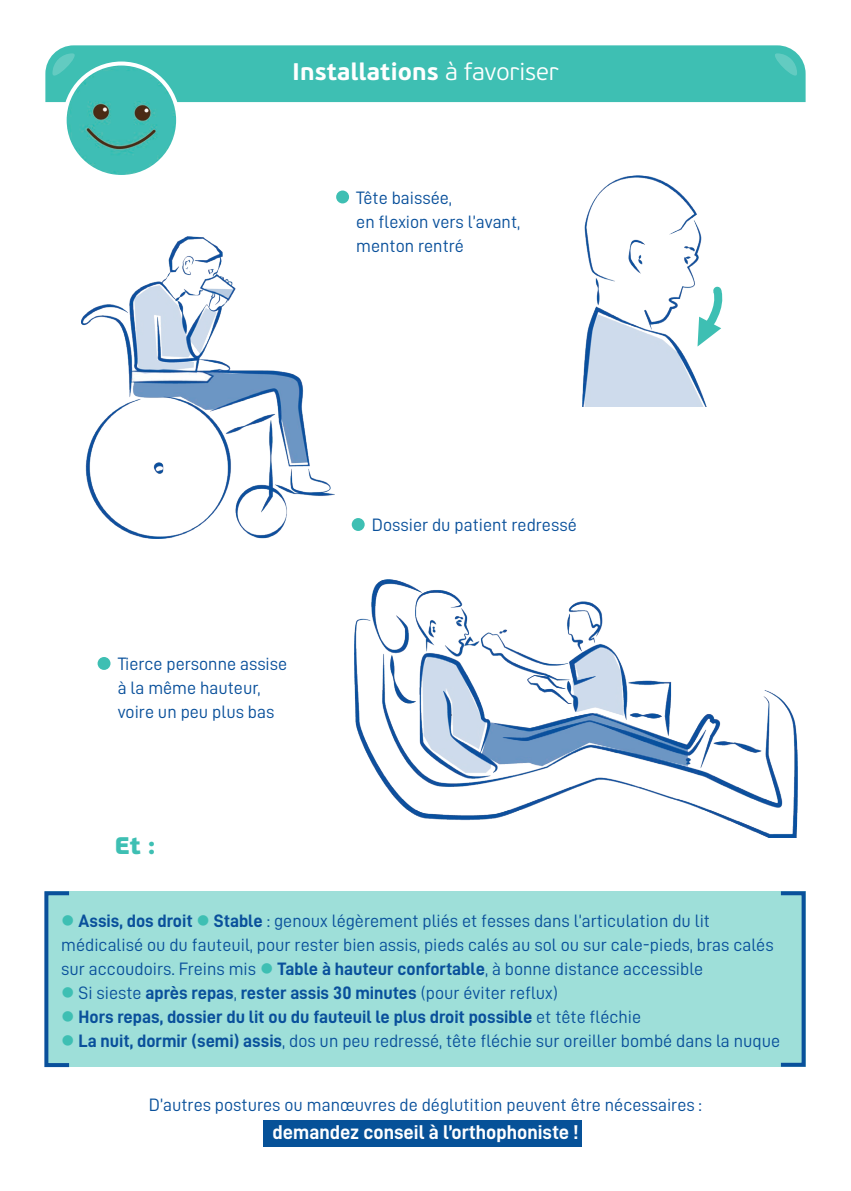
<style>
.page{position:relative;width:851px;height:1191px;background:#fff}
.page>*{position:absolute;margin:0;border:0;box-sizing:border-box;transform-origin:0 0}
.t1{font:700 24px "PF Beau Sans Pro";color:#fff}
.t2{font:900 24px "PF Beau Sans Pro";color:#3ebfb3}
.t3{font:20px "D DIN Bold";color:#fff}
.t4{font:18px/24px "D DIN";color:#09509b}
.t5{font:18px "D DIN Bold";color:#09509b}
.s1{font-weight:300}
.s2{color:#3ebfb3}
.s3{font-family:"D DIN Bold"}
.s4{font-family:"D DIN"}
</style>
<div class="page">
<img style="left:82px;top:237px;width:252px;height:302px">
<div style="left:263px;top:1120px;width:319px;height:26px;background:#065198"></div>
<div style="left:45px;top:45px;width:760px;height:57px;background:#3ebfb3"></div>
<svg style="left:52px;top:53px;width:25px;height:25px"></svg>
<svg style="left:772px;top:53px;width:25px;height:25px"></svg>
<img style="left:65px;top:64px;width:113px;height:113px;border-radius:57px">
<div style="left:63px;top:62px;width:117px;height:117px;border:4px solid #fff;border-radius:50%"></div>
<div style="left:336px;top:190px;width:13px;height:13px;background:#3ebfb3;border-radius:50%"></div>
<div style="left:45px;top:891px;width:760px;height:176px;background:#9edfd9"></div>
<div style="left:44px;top:891px;width:27px;height:176px;border:4px solid #09509b"></div>
<div style="left:778px;top:891px;width:27px;height:175px;border:4px solid #09509b"></div>
<img style="left:354px;top:580px;width:443px;height:257px">
<img style="left:582px;top:176px;width:125px;height:230px">
<svg style="left:697px;top:281px;width:26px;height:65px"></svg>
<svg style="left:712px;top:286px;width:9px;height:9px"></svg>
<div style="left:98px;top:657px;width:12px;height:13px;background:#3ebfb3;border-radius:50%"></div>
<div style="left:351px;top:518px;width:13px;height:13px;background:#3ebfb3;border-radius:50%"></div>
<h1 class="t1" style="left:292px;top:56px;width:268px">Installations <span class="s1">à favoriser</span></h1>
<p class="t4" style="left:356px;top:185px;width:165px">Tête baissée,<br>en flexion vers l’avant, menton rentré</p>
<p class="t4" style="left:118px;top:651px;width:171px">Tierce personne assise à la même hauteur, voire un peu plus bas</p>
<h1 class="t2" style="left:115px;top:830px;width:42px">Et :</h1>
<p class="t4" style="left:372px;top:512px;width:206px">Dossier du patient redressé</p>
<p class="t4" style="left:61px;top:908px;width:713px"><span class="s2">●</span> <span class="s3">Assis, dos droit</span> <span class="s2">●</span> <span class="s3">Stable</span> : genoux légèrement pliés et fesses dans l’articulation du lit médicalisé ou du fauteuil, pour rester bien assis, pieds calés au sol ou sur cale-pieds, bras calés sur accoudoirs. Freins mis <span class="s2">●</span> <span class="s3">Table à hauteur confortable</span>, à bonne distance accessible</p>
<p class="t5" style="left:61px;top:982px;width:498px"><span class="s2">●</span> <span class="s4">Si sieste</span> après repas<span class="s4">,</span> rester assis 30 minutes <span class="s4">(pour éviter reflux)</span></p>
<p class="t5" style="left:61px;top:1006px;width:581px"><span class="s2">●</span> Hors repas, dossier du lit ou du fauteuil le plus droit possible <span class="s4">et tête fléchie</span></p>
<p class="t4" style="left:61px;top:1028px;width:720px"><span class="s2">●</span> <span class="s3">La nuit, dormir (semi) assis</span>, dos un peu redressé, tête fléchie sur oreiller bombé dans la nuque</p>
<p class="t4" style="left:149px;top:1092px;width:554px">D’autres postures ou manœuvres de déglutition peuvent être nécessaires :</p>
<p class="t3" style="left:272px;top:1121px;width:307px">demandez conseil à l’orthophoniste !</p>
</div>
